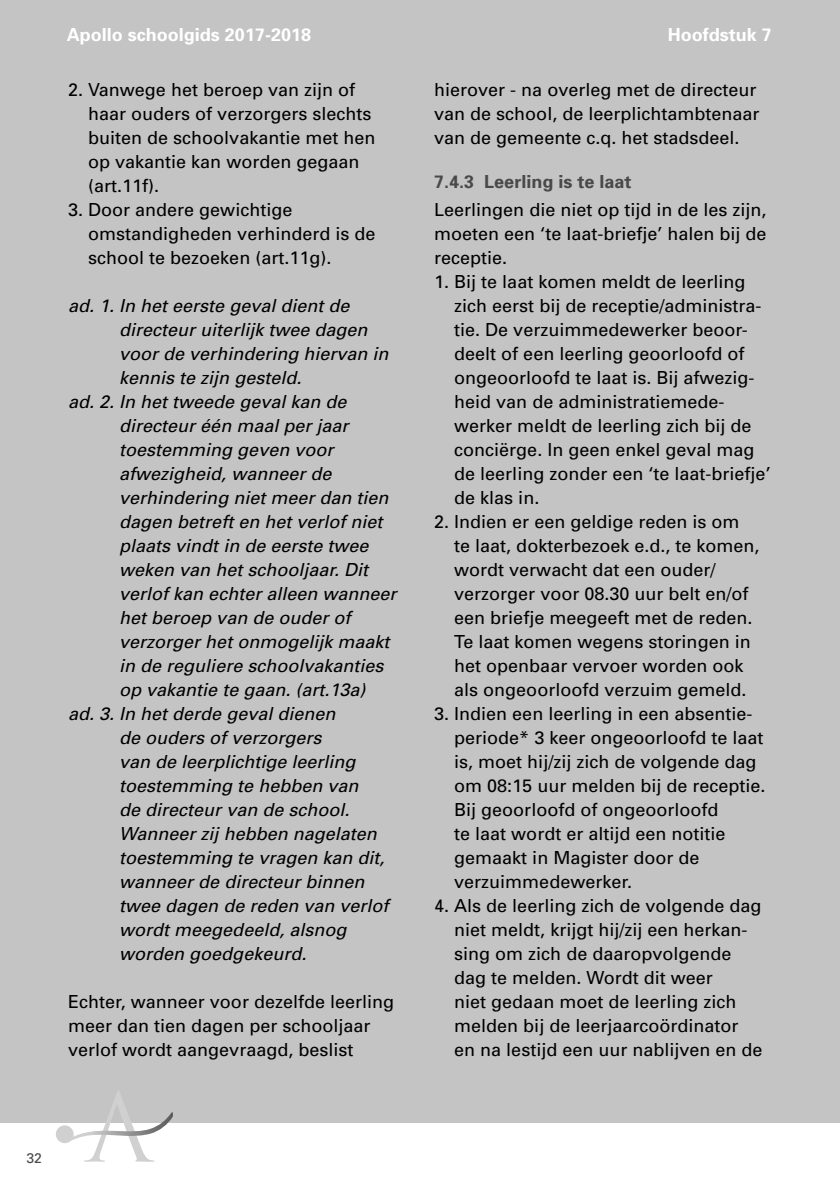
<style>
.page{position:relative;width:840px;height:1191px;background:#fff}
.page>*{position:absolute;margin:0;border:0;box-sizing:border-box;transform-origin:0 0}
.t1{font:18px/24px "Univers";color:#000}
.t2{font:italic 18px "Univers";color:#000}
.t3{font:700 18px "Univers";color:#fff}
.t4{font:700 18px "Univers";color:#494949}
.t5{font:14px "Univers";color:#494949}
</style>
<div class="page">
<div style="left:0;top:0;width:839px;height:1123px;background:#c4c4c4"></div>
<svg style="left:56px;top:1091px;width:117px;height:70px"></svg>
<p class="t3" style="left:67px;top:28px;width:246px">Apollo schoolgids 2017-2018</p>
<p class="t3" style="left:667px;top:28px;width:106px">Hoofdstuk 7</p>
<p class="t1" style="left:88px;top:79px;width:289px;text-indent:-20px">2. Vanwege het beroep van zijn of haar ouders of verzorgers slechts buiten de schoolvakantie met hen op vakantie kan worden gegaan (art.11f).</p>
<p class="t1" style="left:88px;top:199px;width:289px;text-indent:-20px">3. Door andere gewichtige omstandigheden verhinderd is de school te bezoeken (art.11g).</p>
<p class="t2" style="left:68px;top:299px;width:283px">ad. 1. In het eerste geval dient de</p>
<p class="t2" style="left:119px;top:323px;width:250px">directeur uiterlijk twee dagen</p>
<p class="t2" style="left:119px;top:347px;width:271px">voor de verhindering hiervan in</p>
<p class="t2" style="left:119px;top:371px;width:184px">kennis te zijn gesteld.</p>
<p class="t2" style="left:68px;top:395px;width:280px">ad. 2. In het tweede geval kan de</p>
<p class="t2" style="left:119px;top:419px;width:231px">directeur één maal per jaar</p>
<p class="t2" style="left:119px;top:443px;width:216px">toestemming geven voor</p>
<p class="t2" style="left:119px;top:467px;width:214px">afwezigheid, wanneer de</p>
<p class="t2" style="left:119px;top:491px;width:271px">verhindering niet meer dan tien</p>
<p class="t2" style="left:119px;top:515px;width:265px">dagen betreft en het verlof niet</p>
<p class="t2" style="left:119px;top:539px;width:251px">plaats vindt in de eerste twee</p>
<p class="t2" style="left:119px;top:563px;width:250px">weken van het schooljaar. Dit</p>
<p class="t2" style="left:119px;top:587px;width:279px">verlof kan echter alleen wanneer</p>
<p class="t2" style="left:119px;top:611px;width:233px">het beroep van de ouder of</p>
<p class="t2" style="left:119px;top:635px;width:272px">verzorger het onmogelijk maakt</p>
<p class="t2" style="left:119px;top:659px;width:266px">in de reguliere schoolvakanties</p>
<p class="t2" style="left:119px;top:683px;width:248px">op vakantie te gaan. (art.13a)</p>
<p class="t2" style="left:68px;top:707px;width:269px">ad. 3. In het derde geval dienen</p>
<p class="t2" style="left:119px;top:731px;width:204px">de ouders of verzorgers</p>
<p class="t2" style="left:119px;top:755px;width:238px">van de leerplichtige leerling</p>
<p class="t2" style="left:119px;top:779px;width:241px">toestemming te hebben van</p>
<p class="t2" style="left:119px;top:803px;width:232px">de directeur van de school.</p>
<p class="t2" style="left:119px;top:827px;width:259px">Wanneer zij hebben nagelaten</p>
<p class="t2" style="left:119px;top:851px;width:267px">toestemming te vragen kan dit,</p>
<p class="t2" style="left:119px;top:875px;width:247px">wanneer de directeur binnen</p>
<p class="t2" style="left:119px;top:899px;width:271px">twee dagen de reden van verlof</p>
<p class="t2" style="left:119px;top:923px;width:229px">wordt meegedeeld, alsnog</p>
<p class="t2" style="left:119px;top:947px;width:189px">worden goedgekeurd.</p>
<p class="t1" style="left:68px;top:991px;width:327px">Echter, wanneer voor dezelfde leerling meer dan tien dagen per schooljaar verlof wordt aangevraagd, beslist</p>
<p class="t1" style="left:434px;top:79px;width:327px">hierover - na overleg met de directeur van de school, de leerplichtambtenaar van de gemeente c.q. het stadsdeel.</p>
<p class="t4" style="left:434px;top:175px;width:199px">7.4.3 Leerling is te laat</p>
<p class="t1" style="left:434px;top:199px;width:334px;text-align:justify">Leerlingen die niet op tijd in de les zijn, moeten een ‘te laat-briefje’ halen bij de receptie.</p>
<p class="t1" style="left:454px;top:271px;width:318px;text-indent:-20px">1. Bij te laat komen meldt de leerling zich eerst bij de receptie/administra&shy;tie. De verzuimmedewerker beoor&shy;deelt of een leerling geoorloofd of ongeoorloofd te laat is. Bij afwezig&shy;heid van de administratiemede&shy;werker meldt de leerling zich bij de conciërge. In geen enkel geval mag de leerling zonder een ‘te laat-briefje’ de klas in.</p>
<p class="t1" style="left:454px;top:511px;width:307px;text-indent:-20px">2. Indien er een geldige reden is om te laat, dokterbezoek e.d., te komen, wordt verwacht dat een ouder/ verzorger voor 08.30 uur belt en/of een briefje meegeeft met de reden.<br>Te laat komen wegens storingen in het openbaar vervoer worden ook als ongeoorloofd verzuim gemeld.</p>
<p class="t1" style="left:454px;top:703px;width:313px;text-indent:-20px">3. Indien een leerling in een absentie&shy;periode* 3 keer ongeoorloofd te laat is, moet hij/zij zich de volgende dag om 08:15 uur melden bij de receptie.<br>Bij geoorloofd of ongeoorloofd<br>te laat wordt er altijd een notitie gemaakt in Magister door de verzuimmedewerker.</p>
<p class="t1" style="left:454px;top:895px;width:310px;text-indent:-20px">4. Als de leerling zich de volgende dag niet meldt, krijgt hij/zij een herkan&shy;sing om zich de daaropvolgende dag te melden. Wordt dit weer<br>niet gedaan moet de leerling zich melden bij de leerjaarcoördinator en na lestijd een uur nablijven en de</p>
<p class="t5" style="left:26px;top:1152px;width:17px">32</p>
</div>
